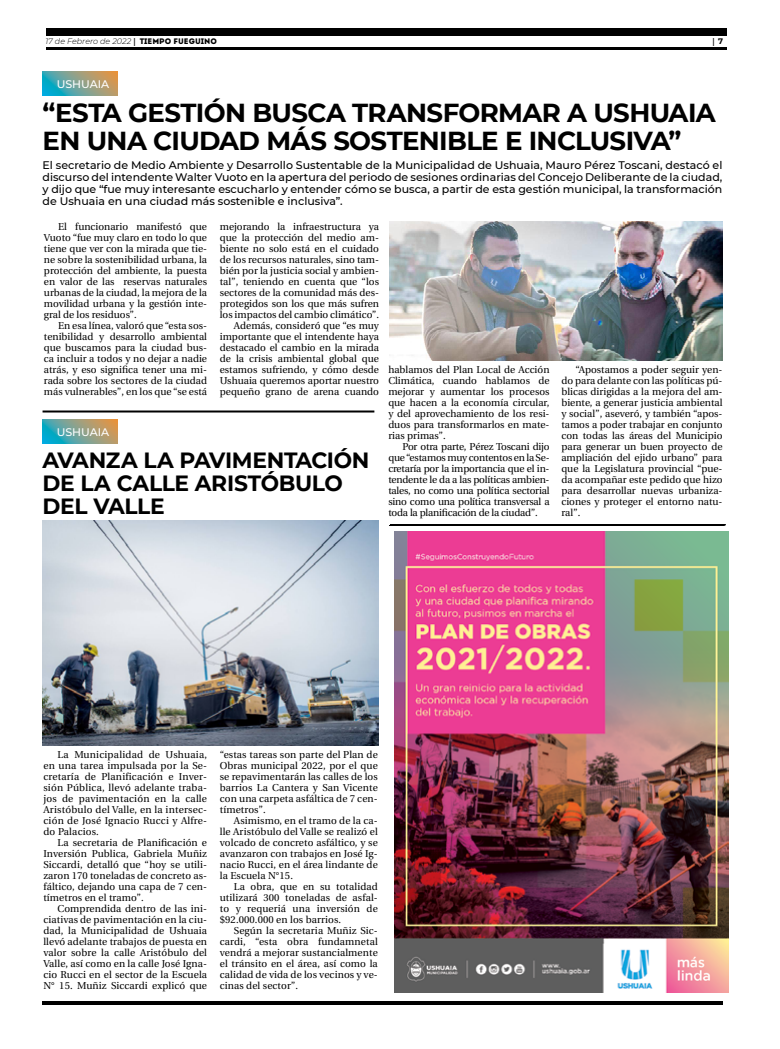
<style>
.page{position:relative;width:780px;height:1049px;background:#fff}
.page>*{position:absolute;margin:0;border:0;box-sizing:border-box;transform-origin:0 0}
.t1{font:700 26px/28px "Montserrat";letter-spacing:-.025em;color:#000}
.t2{font:700 22px/23px "Montserrat";letter-spacing:-.015em;color:#000}
.t3{font:500 11px/12px "Montserrat";color:#000;text-align:justify}
.t4{font:500 11px "Montserrat";color:#fff}
.t5{font:10px/11px "Utopia";color:#000;text-align:justify}
.t6{font:italic 300 8px "Montserrat";color:#000}
.t7{font:700 8px "Utopia";color:#000}
.s1{font-family:"Utopia";font-weight:700;font-style:normal}
.s2{font-family:"Intro";font-weight:400;font-style:normal}
.s3{font-family:"Montserrat"}
</style>
<div class="page">
<hr style="left:46px;top:48px;width:680px;height:2px;background:#000">
<div style="left:46px;top:28px;width:680px;height:7px;background:#000"></div>
<hr style="left:43px;top:1001px;width:680px;height:4px;background:#000">
<img style="left:394px;top:531px;width:334px;height:461px">
<svg style="left:43px;top:72px;width:75px;height:24px;background:#7aa18f"></svg>
<svg style="left:43px;top:420px;width:75px;height:24px;background:#7aa18f"></svg>
<hr style="left:43px;top:410px;width:331px;height:2px;background:#000">
<hr style="left:390px;top:524px;width:335px;height:1px;background:#000">
<hr style="left:389px;top:525px;width:335px;height:1px;background:#000">
<img style="left:389px;top:221px;width:333px;height:139px">
<img style="left:43px;top:521px;width:335px;height:224px">
<p class="t6" style="left:45px;top:36px;width:173px">17 de Febrero de 2022 <span class="s1">|</span> <span class="s2">TIEMPO FUEGUINO</span></p>
<p class="t7" style="left:712px;top:37px;width:12px">| <span class="s3">7</span></p>
<p class="t4" style="left:57px;top:76px;width:54px">USHUAIA</p>
<h1 class="t1" style="left:43px;top:97px;width:674px">“ESTA GESTIÓN BUSCA TRANSFORMAR A USHUAIA<br>EN UNA CIUDAD MÁS SOSTENIBLE E INCLUSIVA”</h1>
<p class="t3" style="left:43px;top:159px;width:681px">El secretario de Medio Ambiente y Desarrollo Sustentable de la Municipalidad de Ushuaia, Mauro Pérez Toscani, destacó el discurso del intendente Walter Vuoto en la apertura del periodo de sesiones ordinarias del Concejo Deliberante de la ciudad, y dijo que “fue muy interesante escucharlo y entender cómo se busca, a partir de esta gestión municipal, la transformación de Ushuaia en una ciudad más sostenible e inclusiva”.</p>
<p class="t5" style="left:44px;top:221px;width:165px;text-indent:14px">El funcionario manifestó que Vuoto “fue muy claro en todo lo que tiene que ver con la mirada que tie&shy;ne sobre la sostenibilidad urbana, la protección del ambiente, la puesta en valor de las reservas naturales urbanas de la ciudad, la mejora de la movilidad urbana y la gestión inte&shy;gral de los residuos”.</p>
<p class="t5" style="left:44px;top:320px;width:165px;text-indent:14px">En esa línea, valoró que “esta sos&shy;tenibilidad y desarrollo ambiental que buscamos para la ciudad bus&shy;ca incluir a todos y no dejar a nadie atrás, y eso significa tener una mi&shy;rada sobre los sectores de la ciudad más vulnerables”, en los que “se está</p>
<p class="t5" style="left:220px;top:221px;width:161px;text-align:right">mejorando la infraestructura ya que la protección del medio am&shy;biente no solo está en el cuidado de los recursos naturales, sino tam&shy;bién por la justicia social y ambien&shy;tal”, teniendo en cuenta que “los sectores de la comunidad más des&shy;protegidos son los que más sufren los impactos del cambio climático”.<br>Además, consideró que “es muy importante que el intendente haya destacado el cambio en la mirada de la crisis ambiental global que estamos sufriendo, y cómo desde Ushuaia queremos aportar nuestro pequeño grano de arena cuando</p>
<p class="t5" style="left:561px;top:364px;width:163px;text-indent:14px">“Apostamos a poder seguir yen&shy;do para delante con las políticas pú&shy;blicas dirigidas a la mejora del am&shy;biente, a generar justicia ambiental y social”, aseveró, y también “apos&shy;tamos a poder trabajar en conjunto con todas las áreas del Municipio para generar un buen proyecto de ampliación del ejido urbano” para que la Legislatura provincial “pue&shy;da acompañar este pedido que hizo para desarrollar nuevas urbaniza&shy;ciones y proteger el entorno natu&shy;ral”.</p>
<p class="t5" style="left:388px;top:364px;width:163px">hablamos del Plan Local de Acción Climática, cuando hablamos de mejorar y aumentar los procesos que hacen a la economía circular, y del aprovechamiento de los resi&shy;duos para transformarlos en mate&shy;rias primas”.</p>
<p class="t5" style="left:388px;top:441px;width:163px;text-indent:14px">Por otra parte, Pérez Toscani dijo que “estamos muy contentos en la Se&shy;cretaría por la importancia que el in&shy;tendente le da a las políticas ambien&shy;tales, no como una política sectorial sino como una política transversal a toda la planificación de la ciudad”.</p>
<p class="t4" style="left:57px;top:424px;width:54px">USHUAIA</p>
<h2 class="t2" style="left:43px;top:447px;width:328px">AVANZA LA PAVIMENTACIÓN<br>DE LA CALLE ARISTÓBULO<br>DEL VALLE</h2>
<p class="t5" style="left:43px;top:749px;width:165px;text-indent:14px">La Municipalidad de Ushuaia, en una tarea impulsada por la Se&shy;cretaría de Planificación e Inver&shy;sión Pública, llevó adelante traba&shy;jos de pavimentación en la calle Aristóbulo del Valle, en la intersec&shy;ción de José Ignacio Rucci y Alfre&shy;do Palacios.</p>
<p class="t5" style="left:43px;top:837px;width:165px;text-indent:14px">La secretaria de Planificación e Inversión Publica, Gabriela Muñiz Siccardi, detalló que “hoy se utili&shy;zaron 170 toneladas de concreto as&shy;fáltico, dejando una capa de 7 cen&shy;tímetros en el tramo”.</p>
<p class="t5" style="left:43px;top:903px;width:165px;text-indent:14px">Comprendida dentro de las ini&shy;ciativas de pavimentación en la ciu&shy;dad, la Municipalidad de Ushuaia llevó adelante trabajos de puesta en valor sobre la calle Aristóbulo del Valle, así como en la calle José Igna&shy;cio Rucci en el sector de la Escuela N° 15. Muñiz Siccardi explicó que</p>
<p class="t5" style="left:220px;top:749px;width:159px">“estas tareas son parte del Plan de Obras municipal 2022, por el que se repavimentarán las calles de los barrios La Cantera y San Vicente con una carpeta asfáltica de 7 cen&shy;tímetros”.</p>
<p class="t5" style="left:220px;top:815px;width:159px;text-indent:14px">Asimismo, en el tramo de la ca&shy;lle Aristóbulo del Valle se realizó el volcado de concreto asfáltico, y se avanzaron con trabajos en José Ig&shy;nacio Rucci, en el área lindante de la Escuela N°15.</p>
<p class="t5" style="left:220px;top:881px;width:159px;text-indent:14px">La obra, que en su totalidad utilizará 300 toneladas de asfal&shy;to y requeriá una inversión de $92.000.000 en los barrios.</p>
<p class="t5" style="left:220px;top:925px;width:159px;text-indent:14px">Según la secretaria Muñiz Sic&shy;cardi, “esta obra fundamnetal vendrá a mejorar sustancialmente el tránsito en el área, así como la calidad de vida de los vecinos y ve&shy;cinas del sector”.</p>
</div>
